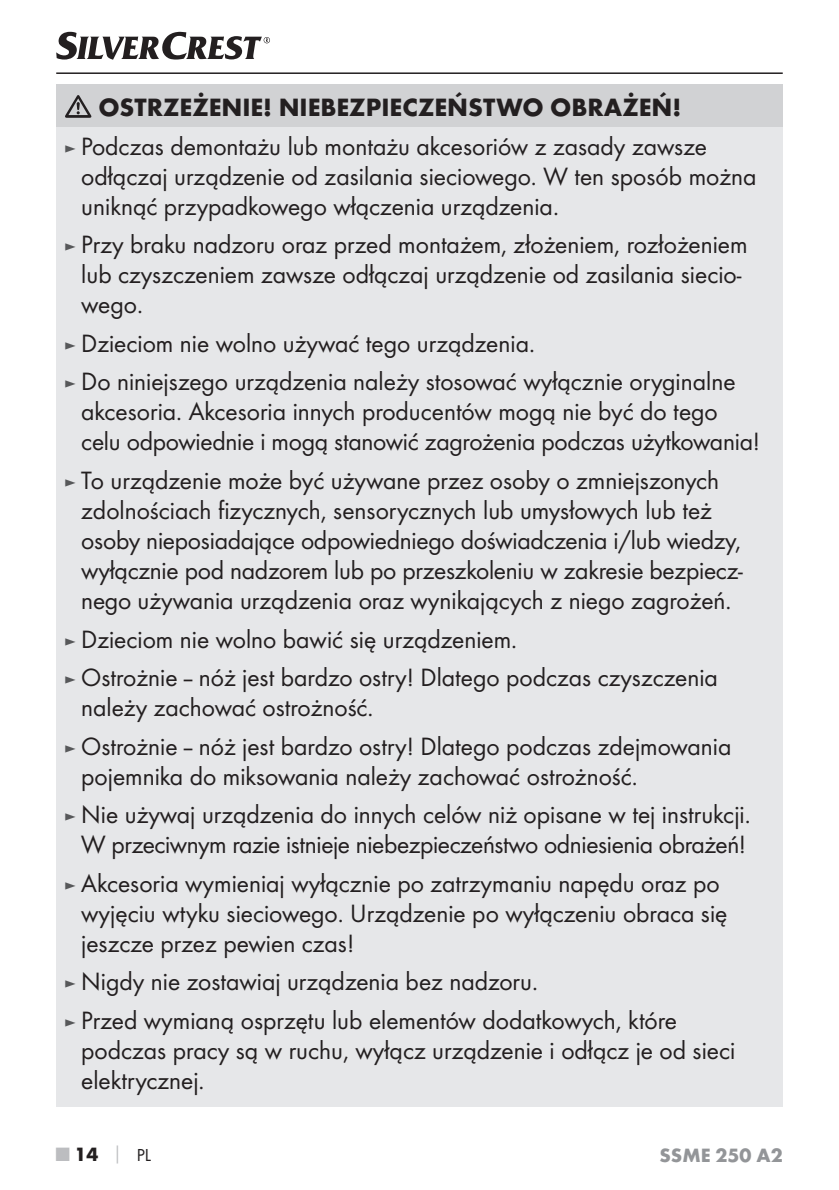
<style>
.page{position:relative;width:839px;height:1190px;background:#fff}
.page>*{position:absolute;margin:0;border:0;box-sizing:border-box;transform-origin:0 0}
.t1{font:26px/30px "Futura Boo";color:#231f20}
.t2{font:700 26px "Futura";color:#231f20}
.t3{font:700 20px "Futura";color:#939598}
.t4{font:700 20px "Futura";color:#231f20}
.s1{font-size:18px;color:#57585a}
.s2{color:#bcbdc0}
.s3{font-size:18px;color:#bcbdc0}
.s4{font-family:"Futura Boo";font-weight:400;font-size:18px}
</style>
<div class="page">
<hr style="left:56px;top:72px;width:726px;height:2px;background:#231f20">
<svg style="left:56px;top:32px;width:214px;height:28px"></svg>
<div style="left:56px;top:85px;width:726px;height:42px;background:#d1d2d4"></div>
<div style="left:56px;top:127px;width:726px;height:980px;background:#e6e7e9"></div>
<svg style="left:65px;top:95px;width:26px;height:23px"></svg>
<p class="t2" style="left:98px;top:91px;width:584px">OSTRZEŻENIE! NIEBEZPIECZEŃSTWO OBRAŻEŃ!</p>
<p class="t1" style="left:81px;top:131px;width:676px;text-indent:-17px"><span class="s1">►</span> Podczas demontażu lub montażu akcesoriów z zasady zawsze odłączaj urządzenie od zasilania sieciowego. W ten sposób można uniknąć przypadkowego włączenia urządzenia.</p>
<p class="t1" style="left:81px;top:229px;width:667px;text-indent:-17px"><span class="s1">►</span> Przy braku nadzoru oraz przed montażem, złożeniem, rozłożeniem lub czyszczeniem zawsze odłączaj urządzenie od zasilania siecio&shy;wego.</p>
<p class="t1" style="left:64px;top:324px;width:672px;line-height:38.6px"><span class="s1">►</span> Dzieciom nie wolno używać tego urządzenia.<br><span class="s1">►</span> Do niniejszego urządzenia należy stosować wyłącznie oryginalne</p>
<p class="t1" style="left:81px;top:396px;width:679px">akcesoria. Akcesoria innych producentów mogą nie być do tego celu odpowiednie i mogą stanowić zagrożenia podczas użytkowania!</p>
<p class="t1" style="left:81px;top:465px;width:662px;text-indent:-17px"><span class="s1">►</span> To urządzenie może być używane przez osoby o zmniejszonych zdolnościach fizycznych, sensorycznych lub umysłowych lub też osoby nieposiadające odpowiedniego doświadczenia i/lub wiedzy, wyłącznie pod nadzorem lub po przeszkoleniu w zakresie bezpiecz&shy;nego używania urządzenia oraz wynikających z niego zagrożeń.</p>
<p class="t1" style="left:64px;top:619px;width:654px;line-height:38.6px"><span class="s1">►</span> Dzieciom nie wolno bawić się urządzeniem.<br><span class="s1">►</span> Ostrożnie–nóż jest bardzo ostry! Dlatego podczas czyszczenia</p>
<p class="t1" style="left:64px;top:688px;width:668px;line-height:38.4px;text-indent:17px">należy zachować ostrożność.<br><span class="s1">►</span> Ostrożnie–nóż jest bardzo ostry! Dlatego podczas zdejmowania</p>
<p class="t1" style="left:64px;top:756px;width:684px;line-height:38.4px;text-indent:17px">pojemnika do miksowania należy zachować ostrożność.<br><span class="s1">►</span> Nie używaj urządzenia do innych celów niż opisane w tej instrukcji.</p>
<p class="t1" style="left:64px;top:825px;width:683px;line-height:38.4px;text-indent:17px">W przeciwnym razie istnieje niebezpieczeństwo odniesienia obrażeń! <span class="s1">►</span> Akcesoria wymieniaj wyłącznie po zatrzymaniu napędu oraz po</p>
<p class="t1" style="left:81px;top:897px;width:647px">wyjęciu wtyku sieciowego. Urządzenie po wyłączeniu obraca się jeszcze przez pewien czas!</p>
<p class="t1" style="left:64px;top:962px;width:614px;line-height:38.6px"><span class="s1">►</span> Nigdy nie zostawiaj urządzenia bez nadzoru.<br><span class="s1">►</span> Przed wymianą osprzętu lub elementów dodatkowych, które</p>
<p class="t1" style="left:81px;top:1034px;width:655px">podczas pracy są w ruchu, wyłącz urządzenie i odłącz je od sieci elektrycznej.</p>
<p class="t4" style="left:56px;top:1141px;width:96px"><span class="s2">■</span> 14 <span class="s3">│</span> <span class="s4">PL</span></p>
<p class="t3" style="left:659px;top:1143px;width:125px">SSME 250 A2</p>
</div>
